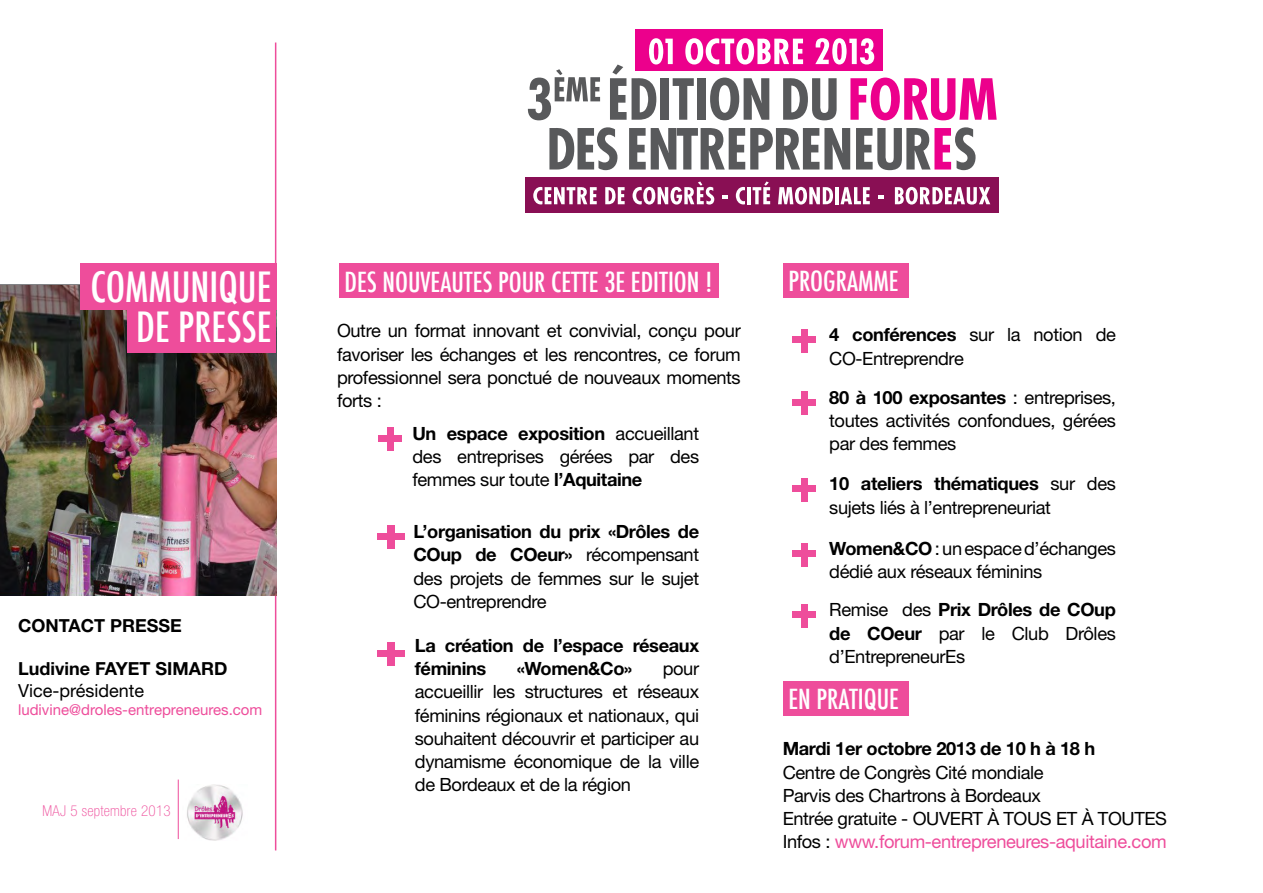
<style>
.page{position:relative;width:1263px;height:893px;background:#fff}
.page>*{position:absolute;margin:0;border:0;box-sizing:border-box;transform-origin:0 0}
.t1{font:500 condensed 40.65px/39.5px "Futura";color:#fff;text-align:right}
.t2{font:500 condensed 27px "Futura";color:#fff}
.t3{font:18.3px/23.2px "Helvetica Neue LT Std";letter-spacing:-.02em;color:#000;text-align:justify}
.t4{font:700 18.3px/23.2px "Helvetica Neue LT Std";letter-spacing:-.02em;color:#000}
.t5{font:700 18px "Helvetica Neue LT Std";color:#000}
.t6{font:18px "Helvetica Neue LT Std";color:#000}
.t7{font:15px "Helvetica Neue LT Std";color:#ee4d9b}
.t8{font:100 condensed 15px "Helvetica Neue LT Std";letter-spacing:.02em;color:#ee4d9b}
.s1{font-weight:700}
.s2{color:#ee4d9b}
</style>
<div class="page">
<hr style="left:275px;top:43px;width:1px;height:807px;background:#ee4d9b">
<img style="left:0;top:286px;width:276px;height:309px">
<div style="left:80px;top:264px;width:196px;height:46px;background:#ee4d9b"></div>
<div style="left:128px;top:306px;width:148px;height:47px;background:#ee4d9b"></div>
<img style="left:187px;top:784px;width:56px;height:56px">
<hr style="left:178px;top:779px;width:1px;height:60px;background:#ee4d9b">
<div style="left:339px;top:264px;width:380px;height:34px;background:#ee4d9b"></div>
<div style="left:783px;top:264px;width:126px;height:34px;background:#ee4d9b"></div>
<div style="left:387px;top:427px;width:6px;height:23px;background:#ee4d9b"></div>
<div style="left:378px;top:435px;width:24px;height:7px;background:#ee4d9b"></div>
<div style="left:387px;top:525px;width:7px;height:24px;background:#ee4d9b"></div>
<div style="left:377px;top:534px;width:27px;height:6px;background:#ee4d9b"></div>
<div style="left:387px;top:642px;width:7px;height:23px;background:#ee4d9b"></div>
<div style="left:377px;top:650px;width:27px;height:7px;background:#ee4d9b"></div>
<div style="left:783px;top:681px;width:126px;height:35px;background:#ee4d9b"></div>
<div style="left:801px;top:329px;width:7px;height:24px;background:#ee4d9b"></div>
<div style="left:793px;top:337px;width:23px;height:6px;background:#ee4d9b"></div>
<div style="left:801px;top:392px;width:7px;height:23px;background:#ee4d9b"></div>
<div style="left:793px;top:399px;width:23px;height:6px;background:#ee4d9b"></div>
<div style="left:801px;top:478px;width:7px;height:24px;background:#ee4d9b"></div>
<div style="left:793px;top:486px;width:23px;height:6px;background:#ee4d9b"></div>
<div style="left:801px;top:543px;width:7px;height:23px;background:#ee4d9b"></div>
<div style="left:793px;top:550px;width:23px;height:6px;background:#ee4d9b"></div>
<div style="left:801px;top:604px;width:7px;height:24px;background:#ee4d9b"></div>
<div style="left:793px;top:612px;width:23px;height:6px;background:#ee4d9b"></div>
<div style="left:635px;top:30px;width:247px;height:41px;background:#ec008c"></div>
<div style="left:525px;top:177px;width:474px;height:36px;background:#890f54"></div>
<svg style="left:528px;top:69px;width:72px;height:51px"></svg>
<svg style="left:549px;top:127px;width:68px;height:43px"></svg>
<svg style="left:629px;top:128px;width:221px;height:42px"></svg>
<svg style="left:856px;top:127px;width:119px;height:43px"></svg>
<svg style="left:533px;top:187px;width:64px;height:17px"></svg>
<svg style="left:605px;top:187px;width:20px;height:17px"></svg>
<svg style="left:632px;top:181px;width:82px;height:24px"></svg>
<svg style="left:722px;top:195px;width:6px;height:3px"></svg>
<svg style="left:736px;top:187px;width:9px;height:17px"></svg>
<hr style="left:747px;top:187px;width:3px;height:17px;background:#fff">
<svg style="left:752px;top:181px;width:18px;height:23px"></svg>
<svg style="left:778px;top:186px;width:55px;height:19px"></svg>
<hr style="left:835px;top:187px;width:4px;height:17px;background:#fff">
<svg style="left:840px;top:187px;width:30px;height:17px"></svg>
<svg style="left:878px;top:195px;width:5px;height:3px"></svg>
<svg style="left:895px;top:186px;width:95px;height:19px"></svg>
<svg style="left:610px;top:38px;width:387px;height:82px"></svg>
<h1 class="t1" style="left:91px;top:268px;width:182px">COMMUNIQUE<br>DE PRESSE</h1>
<p class="t5" style="left:18px;top:615px;width:165px">CONTACT PRESSE</p>
<p class="t5" style="left:18px;top:658px;width:211px">Ludivine FAYET SIMARD</p>
<p class="t6" style="left:18px;top:680px;width:128px">Vice-présidente</p>
<p class="t7" style="left:18px;top:701px;width:246px">ludivine@droles-entrepreneures.com</p>
<p class="t8" style="left:43px;top:802px;width:130px">MAJ 5 septembre 2013</p>
<h2 class="t2" style="left:344px;top:265px;width:370px">DES NOUVEAUTES POUR CETTE 3e EDITION !</h2>
<h2 class="t2" style="left:788px;top:264px;width:112px">PROGRAMME</h2>
<p class="t3" style="left:337px;top:319px;width:405px">Outre un format innovant et convivial, conçu pour favoriser les échanges et les rencontres, ce forum professionnel sera ponctué de nouveaux moments forts :</p>
<p class="t3" style="left:412px;top:421px;width:288px"><span class="s1">Un espace exposition</span> accueillant des entreprises gérées par des femmes sur toute <span class="s1">l’Aquitaine</span></p>
<p class="t3" style="left:413px;top:520px;width:287px"><span class="s1">L’organisation du prix «Drôles de COup de COeur»</span> récompensant des projets de femmes sur le sujet CO-entreprendre</p>
<p class="t4" style="left:415px;top:633px;width:286px">La création de l’espace réseaux féminins</p>
<p class="t4" style="left:517px;top:657px;width:117px">«Women&amp;Co»</p>
<p class="t3" style="left:415px;top:657px;width:286px;text-indent:248px">pour accueillir les structures et réseaux féminins régionaux et nationaux, qui souhaitent découvrir et participer au dynamisme économique de la ville de Bordeaux et de la région</p>
<p class="t3" style="left:829px;top:323px;width:288px"><span class="s1">4 conférences</span> sur la notion de<br>CO-Entreprendre</p>
<p class="t3" style="left:829px;top:385px;width:288px"><span class="s1">80 à 100 exposantes</span> : entreprises, toutes activités confondues, gérées par des femmes</p>
<p class="t3" style="left:829px;top:472px;width:288px"><span class="s1">10 ateliers thématiques</span> sur des sujets liés à l’entrepreneuriat</p>
<p class="t3" style="left:829px;top:536px;width:288px"><span class="s1">Women&amp;CO</span> : un espace d’échanges dédié aux réseaux féminins</p>
<p class="t3" style="left:829px;top:598px;width:288px">Remise des <span class="s1">Prix Drôles de COup de COeur</span> par le Club Drôles d’EntrepreneurEs</p>
<h2 class="t2" style="left:788px;top:682px;width:112px">EN PRATIQUE</h2>
<p class="t4" style="left:783px;top:737px;width:314px">Mardi 1er octobre 2013 de 10 h à 18 h</p>
<p class="t3" style="left:783px;top:760px;width:386px;text-align:left">Centre de Congrès Cité mondiale<br>Parvis des Chartrons à Bordeaux<br>Entrée gratuite - OUVERT À TOUS ET À TOUTES Infos : <span class="s2">www.forum-entrepreneures-aquitaine.com</span></p>
</div>
